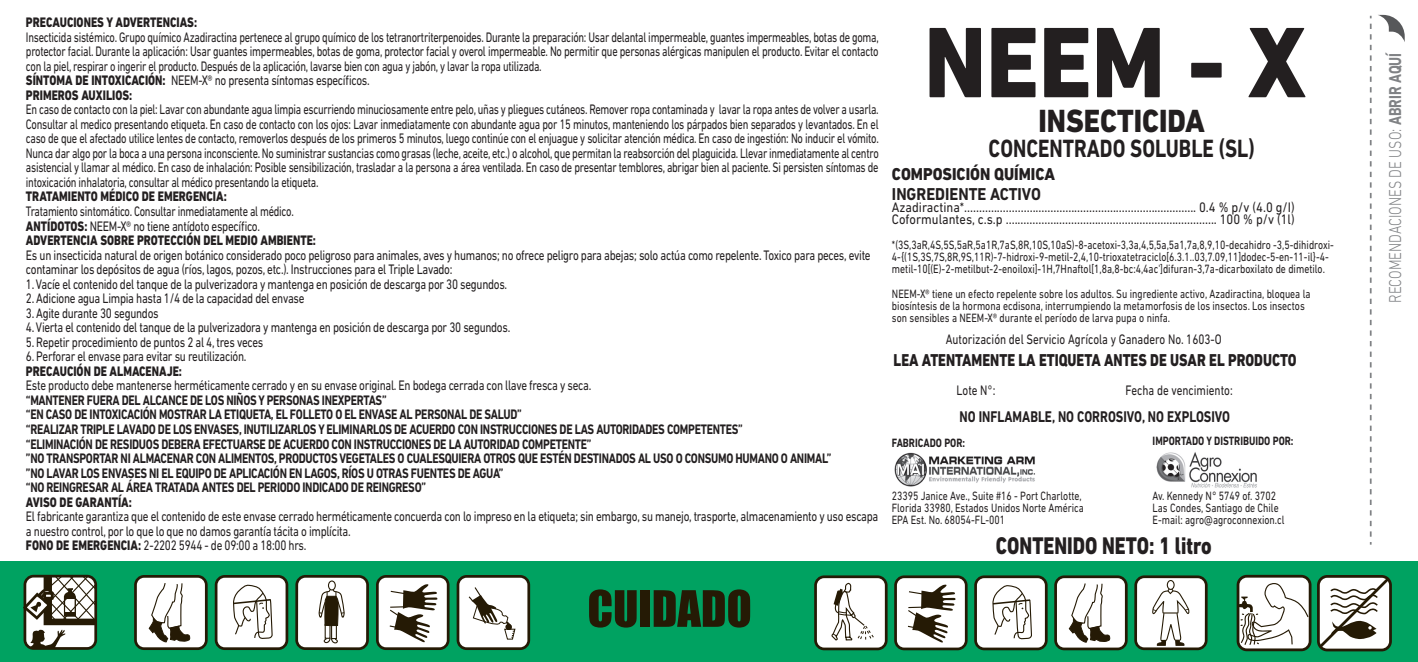
<style>
.page{position:relative;width:1418px;height:662px;background:#fff}
.page>*{position:absolute;margin:0;border:0;box-sizing:border-box;transform-origin:0 0}
.t1{font:800 101.85px "DIN Next LT Pro";color:#231f20;scale:.93 1}
.t2{font:800 32.73px "DIN Next LT Pro";color:#231f20;scale:.9 1}
.t3{font:700 25.38px "DIN Next LT Pro";color:#231f20;scale:.8 1}
.t4{font:800 24.5px "DIN Next LT Pro";color:#231f20;scale:.8 1}
.t5{font:800 17.5px "DIN Next LT Pro";color:#231f20;scale:.8 1}
.t6{font:300 17.5px "DIN Next LT Pro";color:#808285;scale:.8 1}
.t7{font:800 17.5px "DIN Next LT Pro";color:#231f20;scale:.9 1}
.t8{font:700 17.5px "DIN Next LT Pro";color:#231f20;scale:.9 1}
.t9{font:700 15.75px "DIN Next LT Pro";color:#231f20;scale:.8 1}
.t10{font:14px/14.5px "DIN Next LT Pro";letter-spacing:-.025em;color:#231f20;scale:.75 1}
.t11{font:14px/14.5px "DIN Next LT Pro";letter-spacing:-.025em;color:#231f20;scale:.8 1}
.t12{font:700 14px/14.5px "DIN Next LT Pro";letter-spacing:-.025em;color:#231f20;scale:.8 1}
.t13{font:14px/12.2px "DIN Next LT Pro";color:#231f20;scale:.9 1}
.t14{font:800 14px "DIN Next LT Pro";color:#231f20;scale:.8 1}
.t15{font:14px "DIN Next LT Pro";color:#231f20;scale:.8 1}
.t16{font:12.25px/12.2px "DIN Next LT Pro";color:#231f20;scale:.8 1}
.t17{font:700 12.25px "DIN Next LT Pro";color:#231f20;scale:.8 1}
.s1{font-weight:800}
.s2{font-weight:700}
</style>
<div class="page">
<div style="left:0;top:561px;width:1418px;height:101px;background:#00a261"></div>
<svg style="left:589px;top:589px;width:47px;height:38px"></svg>
<div style="left:640px;top:590px;width:10px;height:36px;background:#251a05"></div>
<svg style="left:653px;top:589px;width:97px;height:38px"></svg>
<svg style="left:1054px;top:575px;width:73px;height:75px;background:#c6c7c1"></svg>
<svg style="left:894px;top:575px;width:73px;height:75px;background:#b3b3ab"></svg>
<svg style="left:814px;top:575px;width:73px;height:76px;background:#cccfc9"></svg>
<svg style="left:974px;top:575px;width:73px;height:75px;background:#cfd0cb"></svg>
<svg style="left:1317px;top:575px;width:74px;height:76px;background:#b9b8b1"></svg>
<svg style="left:134px;top:575px;width:74px;height:75px;background:#c5c6bf"></svg>
<svg style="left:376px;top:575px;width:73px;height:75px;background:#b4b3ab"></svg>
<svg style="left:215px;top:575px;width:73px;height:75px;background:#d0d0cb"></svg>
<svg style="left:295px;top:575px;width:74px;height:75px;background:#c3c3bd"></svg>
<svg style="left:456px;top:575px;width:74px;height:75px;background:#caccc6"></svg>
<div style="left:505px;top:623px;width:7px;height:6px;border:3px solid #251a05;border-radius:50%"></div>
<svg style="left:23px;top:574px;width:75px;height:75px;background:#9b9e93"></svg>
<svg style="left:43px;top:592px;width:11px;height:7px"></svg>
<div style="left:44px;top:592px;width:9px;height:6px;border:1px solid #251a05"></div>
<img style="left:1156px;top:452px;width:101px;height:36px">
<img style="left:894px;top:452px;width:141px;height:34px">
<svg style="left:1134px;top:575px;width:73px;height:75px;background:#ced0cb"></svg>
<svg style="left:1236px;top:574px;width:75px;height:77px;background:#c7cac3"></svg>
<svg style="left:1378px;top:15px;width:26px;height:25px"></svg>
<svg style="left:1369px;top:24px;width:2px;height:520px"></svg>
<p class="t14" style="left:26px;top:14px;width:215px">PRECAUCIONES Y ADVERTENCIAS:</p>
<p class="t10" style="left:26px;top:29px;width:1138px">Insecticida sistémico. Grupo químico Azadiractina pertenece al grupo químico de los tetranortriterpenoides. Durante la preparación: Usar delantal impermeable, guantes impermeables, botas de goma, protector facial. Durante la aplicación: Usar guantes impermeables, botas de goma, protector facial y overol impermeable. No permitir que personas alérgicas manipulen el producto. Evitar el contacto con la piel, respirar o ingerir el producto. Después de la aplicación, lavarse bien con agua y jabón, y lavar la ropa utilizada.<br><span class="s1">SÍNTOMA DE INTOXICACIÓN:</span> NEEM-X® no presenta síntomas específicos.<br><span class="s1">PRIMEROS AUXILIOS:</span></p>
<p class="t10" style="left:26px;top:102px;width:1138px;text-align:justify">En caso de contacto con la piel: Lavar con abundante agua limpia escurriendo minuciosamente entre pelo, uñas y pliegues cutáneos. Remover ropa contaminada y lavar la ropa antes de volver a usarla.<br>Consultar al medico presentando etiqueta. En caso de contacto con los ojos: Lavar inmediatamente con abundante agua por 15 minutos, manteniendo los párpados bien separados y levantados. En el caso de que el afectado utilice lentes de contacto, removerlos después de los primeros 5 minutos, luego continúe con el enjuague y solicitar atención médica. En caso de ingestión: No inducir el vómito.<br>Nunca dar algo por la boca a una persona inconsciente. No suministrar sustancias como grasas (leche, aceite, etc.) o alcohol, que permitan la reabsorción del plaguicida. Llevar inmediatamente al centro asistencial y llamar al médico. En caso de inhalación: Posible sensibilización, trasladar a la persona a área ventilada. En caso de presentar temblores, abrigar bien al paciente. Si persisten síntomas de intoxicación inhalatoria, consultar al médico presentando la etiqueta.</p>
<p class="t14" style="left:26px;top:188px;width:253px">TRATAMIENTO MÉDICO DE EMERGENCIA:</p>
<p class="t10" style="left:26px;top:204px;width:388px">Tratamiento sintomático. Consultar inmediatamente al médico.<br><span class="s1">ANTÍDOTOS:</span> NEEM-X® no tiene antídoto específico.<br><span class="s1">ADVERTENCIA SOBRE PROTECCIÓN DEL MEDIO AMBIENTE:</span></p>
<p class="t11" style="left:26px;top:247px;width:1057px">Es un insecticida natural de origen botánico considerado poco peligroso para animales, aves y humanos; no ofrece peligro para abejas; solo actúa como repelente. Toxico para peces, evite contaminar los depósitos de agua (ríos, lagos, pozos, etc.). Instrucciones para el Triple Lavado:</p>
<p class="t11" style="left:26px;top:276px;width:603px">1. Vacíe el contenido del tanque de la pulverizadora y mantenga en posición de descarga por 30 segundos.</p>
<p class="t11" style="left:26px;top:291px;width:350px">2. Adicione agua Limpia hasta 1/4 de la capacidad del envase</p>
<p class="t11" style="left:26px;top:305px;width:167px">3. Agite durante 30 segundos</p>
<p class="t11" style="left:26px;top:320px;width:607px">4. Vierta el contenido del tanque de la pulverizadora y mantenga en posición de descarga por 30 segundos.</p>
<p class="t11" style="left:26px;top:334px;width:298px">5. Repetir procedimiento de puntos 2 al 4, tres veces</p>
<p class="t11" style="left:26px;top:349px;width:277px">6. Perforar el envase para evitar su reutilización.</p>
<p class="t14" style="left:26px;top:363px;width:197px">PRECAUCIÓN DE ALMACENAJE:</p>
<p class="t11" style="left:26px;top:378px;width:708px">Este producto debe mantenerse herméticamente cerrado y en su envase original. En bodega cerrada con llave fresca y seca.</p>
<p class="t12" style="left:26px;top:393px;width:1008px">“MANTENER FUERA DEL ALCANCE DE LOS NIÑOS Y PERSONAS INEXPERTAS”<br>“EN CASO DE INTOXICACIÓN MOSTRAR LA ETIQUETA, EL FOLLETO O EL ENVASE AL PERSONAL DE SALUD”<br>“REALIZAR TRIPLE LAVADO DE LOS ENVASES, INUTILIZARLOS Y ELIMINARLOS DE ACUERDO CON INSTRUCCIONES DE LAS AUTORIDADES COMPETENTES”<br>“ELIMINACIÓN DE RESIDUOS DEBERA EFECTUARSE DE ACUERDO CON INSTRUCCIONES DE LA AUTORIDAD COMPETENTE”<br>”NO TRANSPORTAR NI ALMACENAR CON ALIMENTOS, PRODUCTOS VEGETALES O CUALESQUIERA OTROS QUE ESTÉN DESTINADOS AL USO O CONSUMO HUMANO O ANIMAL” ”NO LAVAR LOS ENVASES NI EL EQUIPO DE APLICACIÓN EN LAGOS, RÍOS U OTRAS FUENTES DE AGUA”<br>“NO REINGRESAR AL ÁREA TRATADA ANTES DEL PERIODO INDICADO DE REINGRESO”</p>
<p class="t14" style="left:26px;top:493px;width:134px">AVISO DE GARANTÍA:</p>
<p class="t11" style="left:26px;top:509px;width:1067px">El fabricante garantiza que el contenido de este envase cerrado herméticamente concuerda con lo impreso en la etiqueta; sin embargo, su manejo, trasporte, almacenamiento y uso escapa a nuestro control, por lo que lo que no damos garantía tácita o implícita.<br><span class="s1">FONO DE EMERGENCIA:</span> 2-2202 5944 - de 09:00 a 18:00 hrs.</p>
<h1 class="t1" style="left:924px;top:2px;width:412px">NEEM - X</h1>
<h2 class="t2" style="left:1038px;top:102px;width:186px">INSECTICIDA</h2>
<h3 class="t3" style="left:988px;top:133px;width:334px">CONCENTRADO SOLUBLE (SL)</h3>
<p class="t7" style="left:892px;top:163px;width:183px">COMPOSICIÓN QUÍMICA</p>
<p class="t8" style="left:892px;top:183px;width:167px">INGREDIENTE ACTIVO</p>
<p class="t13" style="left:892px;top:201px;width:449px">Azadiractina*.............................................................................. 0.4 % p/v (4.0 g/I)<br>Coformulantes, c.s.p ....................................................................... 100 % p/v (1l)</p>
<p class="t16" style="left:892px;top:238px;width:554px">*(3S,3aR,4S,5S,5aR,5a1R,7aS,8R,10S,10aS)-8-acetoxi-3,3a,4,5,5a,5a1,7a,8,9,10-decahidro -3,5-dihidroxi-<br>4-{(1S,3S,7S,8R,9S,11R)-7-hidroxi-9-metil-2,4,10-trioxatetraciclo[6.3.1..03,7.09,11]dodec-5-en-11-il}-4- metil-10[(E)-2-metilbut-2-enoiloxi]-1H,7Hnaftol[1,8a,8-bc:4,4ac']difuran-3,7a-dicarboxilato de dimetilo.</p>
<p class="t16" style="left:892px;top:287px;width:525px">NEEM-X® tiene un efecto repelente sobre los adultos. Su ingrediente activo, Azadiractina, bloquea la biosíntesis de la hormona ecdisona, interrumpiendo la metamorfosis de los insectos. Los insectos son sensibles a NEEM-X® durante el período de larva pupa o ninfa.</p>
<p class="t15" style="left:945px;top:331px;width:347px">Autorización del Servicio Agrícola y Ganadero No. 1603-O</p>
<p class="t11" style="left:956px;top:383px;width:50px">Lote N°:</p>
<p class="t15" style="left:1125px;top:382px;width:135px">Fecha de vencimiento:</p>
<p class="t5" style="left:893px;top:349px;width:505px">LEA ATENTAMENTE LA ETIQUETA ANTES DE USAR EL PRODUCTO</p>
<p class="t9" style="left:959px;top:407px;width:340px">NO INFLAMABLE, NO CORROSIVO, NO EXPLOSIVO</p>
<p class="t17" style="left:891px;top:435px;width:93px">FABRICADO POR:</p>
<p class="t16" style="left:891px;top:489px;width:242px">23395 Janice Ave., Suite #16 - Port Charlotte,<br>Florida 33980, Estados Unidos Norte América<br>EPA Est. No. 68054-FL-001</p>
<p class="t17" style="left:1152px;top:434px;width:178px">IMPORTADO Y DISTRIBUIDO POR:</p>
<p class="t16" style="left:1152px;top:489px;width:166px">Av. Kennedy N° 5749 of. 3702<br>Las Condes, Santiago de Chile<br>E-mail: agro@agroconnexion.cl</p>
<h3 class="t4" style="left:996px;top:531px;width:271px">CONTENIDO NETO: 1 litro</h3>
<p class="t6" style="left:1385px;top:303px;width:315px;rotate:-90deg">RECOMENDACIONES DE USO: <span class="s2">ABRIR AQUÍ</span></p>
</div>
